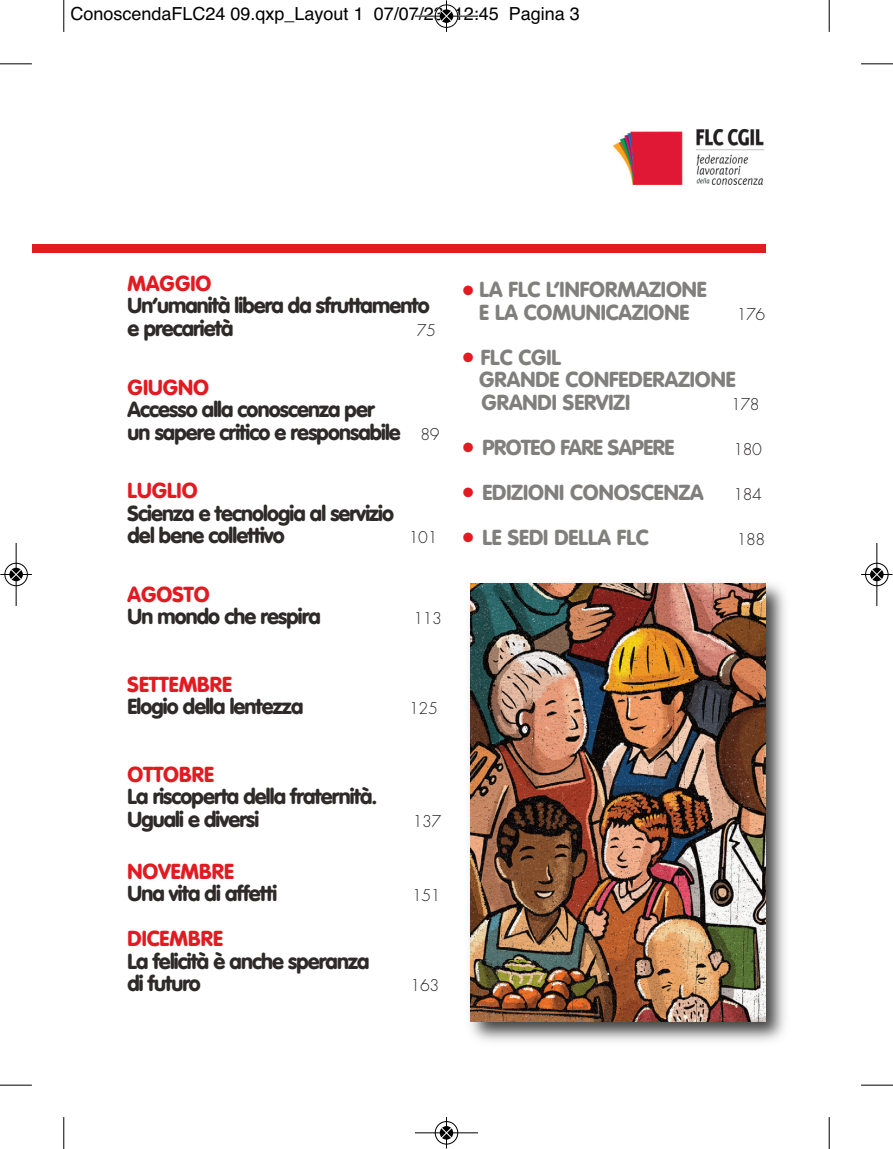
<style>
.page{position:relative;width:893px;height:1149px;background:#fff}
.page>*{position:absolute;margin:0;border:0;box-sizing:border-box;transform-origin:0 0}
.t1{font:900 21.38px/22.5px "VAG Rounded LT";letter-spacing:-.04em;color:#2d2a29}
.t2{font:900 21.38px/22.5px "VAG Rounded LT";color:#817f7d}
.t3{font:900 21.38px "VAG Rounded LT";color:#e21a21}
.t4{font:900 21.38px "VAG Rounded LT";letter-spacing:-.025em;color:#817f7d}
.t5{font:18px "Helvetica";color:#000}
.t6{font:300 15.75px "Futura Std";letter-spacing:-.025em;color:#231f20}
.s1{font-family:"Futura Std";font-weight:300;font-size:15.75px;color:#231f20}
.s2{font-size:27px;color:#e21a21}
</style>
<div class="page">
<div style="left:32px;top:244px;width:733px;height:9px;background:#e21a21"></div>
<img style="left:613px;top:129px;width:151px;height:55px">
<img style="left:470px;top:583px;width:315px;height:459px">
<img style="left:471px;top:583px;width:294px;height:437px">
<hr style="left:63px;top:0;width:1px;height:32px;background:#000">
<hr style="left:0;top:63px;width:32px;height:1px;background:#000">
<hr style="left:829px;top:0;width:1px;height:32px;background:#000">
<hr style="left:861px;top:63px;width:32px;height:1px;background:#000">
<hr style="left:63px;top:1116px;width:1px;height:32px;background:#000">
<hr style="left:0;top:1084px;width:32px;height:1px;background:#000">
<hr style="left:829px;top:1116px;width:1px;height:32px;background:#000">
<hr style="left:861px;top:1084px;width:32px;height:1px;background:#000">
<div style="left:434px;top:4px;width:24px;height:24px;border:1px solid #fff;border-radius:50%"></div>
<hr style="left:415px;top:16px;width:63px;height:1px;background:#000">
<hr style="left:446px;top:0;width:1px;height:32px;background:#000">
<div style="left:435px;top:5px;width:23px;height:23px;border:1px solid #000;border-radius:50%"></div>
<svg style="left:440px;top:9px;width:13px;height:14px"></svg>
<svg style="left:441px;top:10px;width:11px;height:12px"></svg>
<div style="left:434px;top:1120px;width:24px;height:24px;border:1px solid #fff;border-radius:50%"></div>
<hr style="left:415px;top:1132px;width:63px;height:1px;background:#000">
<hr style="left:446px;top:1116px;width:1px;height:32px;background:#000">
<div style="left:435px;top:1120px;width:23px;height:23px;border:1px solid #000;border-radius:50%"></div>
<svg style="left:440px;top:1125px;width:13px;height:14px"></svg>
<svg style="left:441px;top:1126px;width:11px;height:12px"></svg>
<div style="left:4px;top:562px;width:24px;height:24px;border:1px solid #fff;border-radius:50%"></div>
<hr style="left:16px;top:543px;width:1px;height:63px;background:#000">
<hr style="left:0;top:574px;width:32px;height:1px;background:#000">
<div style="left:5px;top:562px;width:23px;height:24px;border:1px solid #000;border-radius:50%"></div>
<svg style="left:9px;top:567px;width:14px;height:14px"></svg>
<svg style="left:10px;top:568px;width:12px;height:12px"></svg>
<div style="left:865px;top:562px;width:24px;height:24px;border:1px solid #fff;border-radius:50%"></div>
<hr style="left:876px;top:543px;width:1px;height:63px;background:#000">
<hr style="left:861px;top:574px;width:32px;height:1px;background:#000">
<div style="left:865px;top:562px;width:23px;height:24px;border:1px solid #000;border-radius:50%"></div>
<svg style="left:870px;top:567px;width:14px;height:14px"></svg>
<svg style="left:871px;top:568px;width:11px;height:12px"></svg>
<p class="t5" style="left:71px;top:7px;width:511px">ConoscendaFLC24 09.qxp_Layout 1 07/07/23 12:45 Pagina 3</p>
<p class="t3" style="left:128px;top:274px;width:85px">MAGGIO</p>
<p class="t1" style="left:128px;top:296px;width:304px">Un’umanità libera da sfruttamento e precarietà</p>
<p class="t6" style="left:417px;top:321px;width:21px">75</p>
<p class="t3" style="left:128px;top:378px;width:83px">GIUGNO</p>
<p class="t1" style="left:128px;top:400px;width:249px">Accesso alla conoscenza per</p>
<p class="t1" style="left:128px;top:422px;width:313px">un sapere critico e responsabile <span class="s1">89</span></p>
<p class="t3" style="left:128px;top:481px;width:72px">LUGLIO</p>
<p class="t1" style="left:128px;top:503px;width:268px">Scienza e tecnologia al servizio</p>
<p class="t1" style="left:128px;top:526px;width:159px">del bene collettivo</p>
<p class="t6" style="left:409px;top:528px;width:30px">101</p>
<p class="t3" style="left:128px;top:585px;width:84px">AGOSTO</p>
<p class="t1" style="left:128px;top:607px;width:195px">Un mondo che respira</p>
<p class="t6" style="left:413px;top:609px;width:30px">113</p>
<p class="t3" style="left:128px;top:675px;width:106px">SETTEMBRE</p>
<p class="t1" style="left:128px;top:697px;width:177px">Elogio della lentezza</p>
<p class="t6" style="left:409px;top:699px;width:30px">125</p>
<p class="t3" style="left:128px;top:765px;width:88px">OTTOBRE</p>
<p class="t1" style="left:128px;top:787px;width:251px">La riscoperta della fraternità.</p>
<p class="t1" style="left:128px;top:809px;width:133px">Uguali e diversi</p>
<p class="t6" style="left:413px;top:812px;width:30px">137</p>
<p class="t3" style="left:128px;top:862px;width:108px">NOVEMBRE</p>
<p class="t1" style="left:128px;top:883px;width:151px">Una vita di affetti</p>
<p class="t6" style="left:412px;top:886px;width:30px">151</p>
<p class="t3" style="left:128px;top:929px;width:97px">DICEMBRE</p>
<p class="t1" style="left:128px;top:951px;width:243px">La felicità è anche speranza</p>
<p class="t1" style="left:128px;top:973px;width:75px">di futuro</p>
<p class="t6" style="left:411px;top:976px;width:30px">163</p>
<p class="t2" style="left:461px;top:280px;width:247px"><span class="s2">•</span> LA FLC L’INFORMAZIONE</p>
<p class="t2" style="left:479px;top:302px;width:212px">E LA COMUNICAZIONE</p>
<p class="t6" style="left:737px;top:305px;width:30px">176</p>
<p class="t2" style="left:461px;top:347px;width:101px"><span class="s2">•</span> FLC CGIL</p>
<p class="t2" style="left:479px;top:370px;width:258px">GRANDE CONFEDERAZIONE<br>GRANDI SERVIZI</p>
<p class="t6" style="left:731px;top:395px;width:30px">178</p>
<p class="t4" style="left:461px;top:438px;width:215px"><span class="s2">•</span> PROTEO FARE SAPERE</p>
<p class="t6" style="left:733px;top:440px;width:30px">180</p>
<p class="t2" style="left:461px;top:482px;width:244px"><span class="s2">•</span> EDIZIONI CONOSCENZA</p>
<p class="t6" style="left:733px;top:485px;width:30px">184</p>
<p class="t2" style="left:461px;top:527px;width:189px"><span class="s2">•</span> LE SEDI DELLA FLC</p>
<p class="t6" style="left:737px;top:530px;width:30px">188</p>
</div>
